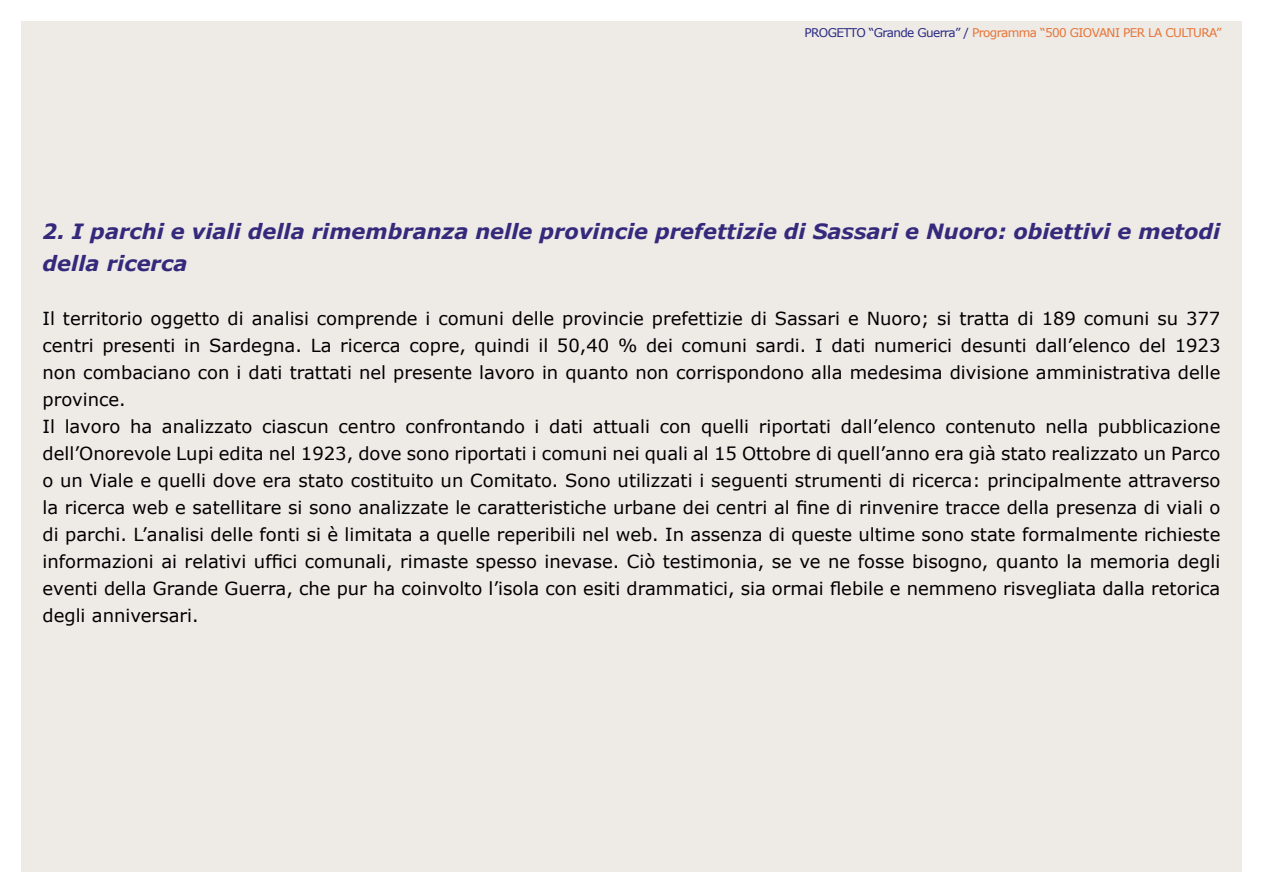
<style>
.page{position:relative;width:1263px;height:893px;background:#fff}
.page>*{position:absolute;margin:0;border:0;box-sizing:border-box;transform-origin:0 0}
.t1{font:italic 700 21px/31.5px "Verdana";color:#34297b}
.t2{font:18px/27px "Verdana";color:#000}
.t3{font:12px "Verdana";letter-spacing:-.05em;color:#e67436}
.s1{color:#292983}
</style>
<div class="page">
<div style="left:21px;top:21px;width:1221px;height:851px;background:#eeeae6"></div>
<p class="t3" style="left:804px;top:25px;width:418px"><span class="s1">PROGETTO “Grande Guerra” /</span> Programma “500 GIOVANI PER LA CULTURA”</p>
<p class="t1" style="left:43px;top:215px;width:1179px">2. I parchi e viali della rimembranza nelle provincie prefettizie di Sassari e Nuoro: obiettivi e metodi della ricerca</p>
<p class="t2" style="left:43px;top:305px;width:1179px">Il territorio oggetto di analisi comprende i comuni delle provincie prefettizie di Sassari e Nuoro; si tratta di 189 comuni su 377 centri presenti in Sardegna. La ricerca copre, quindi il 50,40 % dei comuni sardi. I dati numerici desunti dall’elenco del 1923 non combaciano con i dati trattati nel presente lavoro in quanto non corrispondono alla medesima divisione amministrativa delle province.<br>Il lavoro ha analizzato ciascun centro confrontando i dati attuali con quelli riportati dall’elenco contenuto nella pubblicazione dell’Onorevole Lupi edita nel 1923, dove sono riportati i comuni nei quali al 15 Ottobre di quell’anno era già stato realizzato un Parco o un Viale e quelli dove era stato costituito un Comitato. Sono utilizzati i seguenti strumenti di ricerca: principalmente attraverso la ricerca web e satellitare si sono analizzate le caratteristiche urbane dei centri al fine di rinvenire tracce della presenza di viali o di parchi. L’analisi delle fonti si è limitata a quelle reperibili nel web. In assenza di queste ultime sono state formalmente richieste informazioni ai relativi uffici comunali, rimaste spesso inevase. Ciò testimonia, se ve ne fosse bisogno, quanto la memoria degli eventi della Grande Guerra, che pur ha coinvolto l’isola con esiti drammatici, sia ormai flebile e nemmeno risvegliata dalla retorica degli anniversari.</p>
</div>
